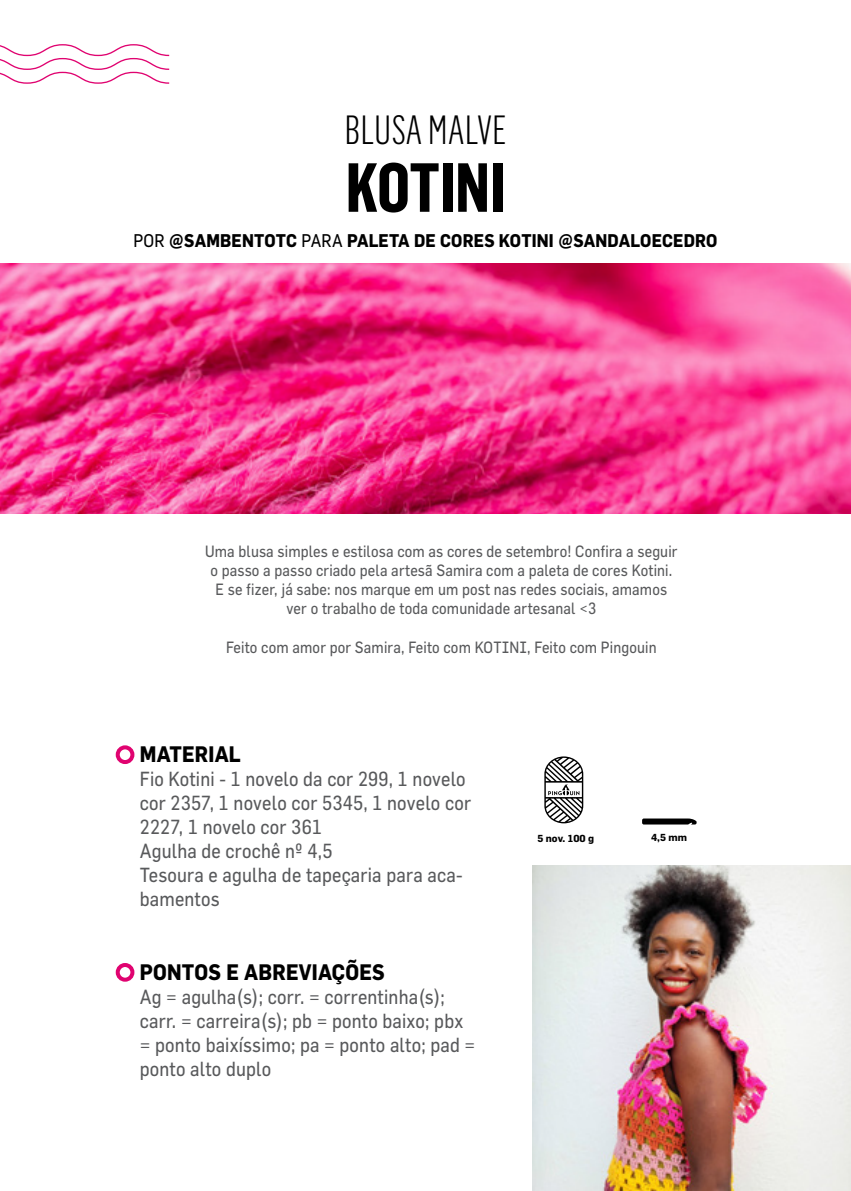
<style>
.page{position:relative;width:851px;height:1191px;background:#fff}
.page>*{position:absolute;margin:0;border:0;box-sizing:border-box;transform-origin:0 0}
.t1{font:700 68px "Flama Cond";color:#000}
.t2{font:300 40px "Flama Cond";color:#000}
.t3{font:700 22px "Flama";letter-spacing:.01em;color:#000;scale:.9 1}
.t4{font:20px/24px "Flama";letter-spacing:.01em;color:#58595b;scale:.9 1}
.t5{font:700 18px "Flama";letter-spacing:.01em;color:#000;scale:.9 1}
.t6{font:16px/19.2px "Flama";letter-spacing:.01em;color:#58595b;text-align:center;scale:.9 1}
.t7{font:700 10px "Flama";color:#000}
.s1{font-weight:400}
</style>
<div class="page">
<img style="left:0;top:264px;width:850px;height:249px">
<svg style="left:0;top:44px;width:169px;height:40px"></svg>
<div style="left:116px;top:745px;width:18px;height:19px;border:4px solid #e00370;border-radius:50%"></div>
<div style="left:116px;top:963px;width:18px;height:18px;border:4px solid #e00370;border-radius:50%"></div>
<svg style="left:544px;top:756px;width:39px;height:67px"></svg>
<svg style="left:642px;top:818px;width:54px;height:6px"></svg>
<img style="left:532px;top:865px;width:318px;height:326px">
<h2 class="t2" style="left:344px;top:99px;width:163px">BLUSA MALVE</h2>
<h1 class="t1" style="left:345px;top:137px;width:161px">KOTINI</h1>
<p class="t5" style="left:133px;top:230px;width:650px"><span class="s1">POR</span> @SAMBENTOTC <span class="s1">PARA</span> PALETA DE CORES KOTINI @SANDALOECEDRO</p>
<p class="t6" style="left:205px;top:541px;width:526px">Uma blusa simples e estilosa com as cores de setembro! Confira a seguir o passo a passo criado pela artesã Samira com a paleta de cores Kotini.<br>E se fizer, já sabe: nos marque em um post nas redes sociais, amamos ver o trabalho de toda comunidade artesanal &lt;3</p>
<p class="t6" style="left:226px;top:637px;width:479px">Feito com amor por Samira, Feito com KOTINI, Feito com Pingouin</p>
<h3 class="t3" style="left:140px;top:740px;width:114px">MATERIAL</h3>
<p class="t4" style="left:140px;top:766px;width:369px">Fio Kotini - 1 novelo da cor 299, 1 novelo cor 2357, 1 novelo cor 5345, 1 novelo cor<br>2227, 1 novelo cor 361<br>Agulha de crochê nº 4,5<br>Tesoura e agulha de tapeçaria para aca&shy;bamentos</p>
<h3 class="t3" style="left:140px;top:959px;width:273px">PONTOS E ABREVIAÇÕES</h3>
<p class="t4" style="left:140px;top:984px;width:374px">Ag = agulha(s); corr. = correntinha(s); carr. = carreira(s); pb = ponto baixo; pbx = ponto baixíssimo; pa = ponto alto; pad = ponto alto duplo</p>
<p class="t7" style="left:537px;top:832px;width:58px">5 nov. 100 g</p>
<p class="t7" style="left:651px;top:831px;width:37px">4,5 mm</p>
</div>
